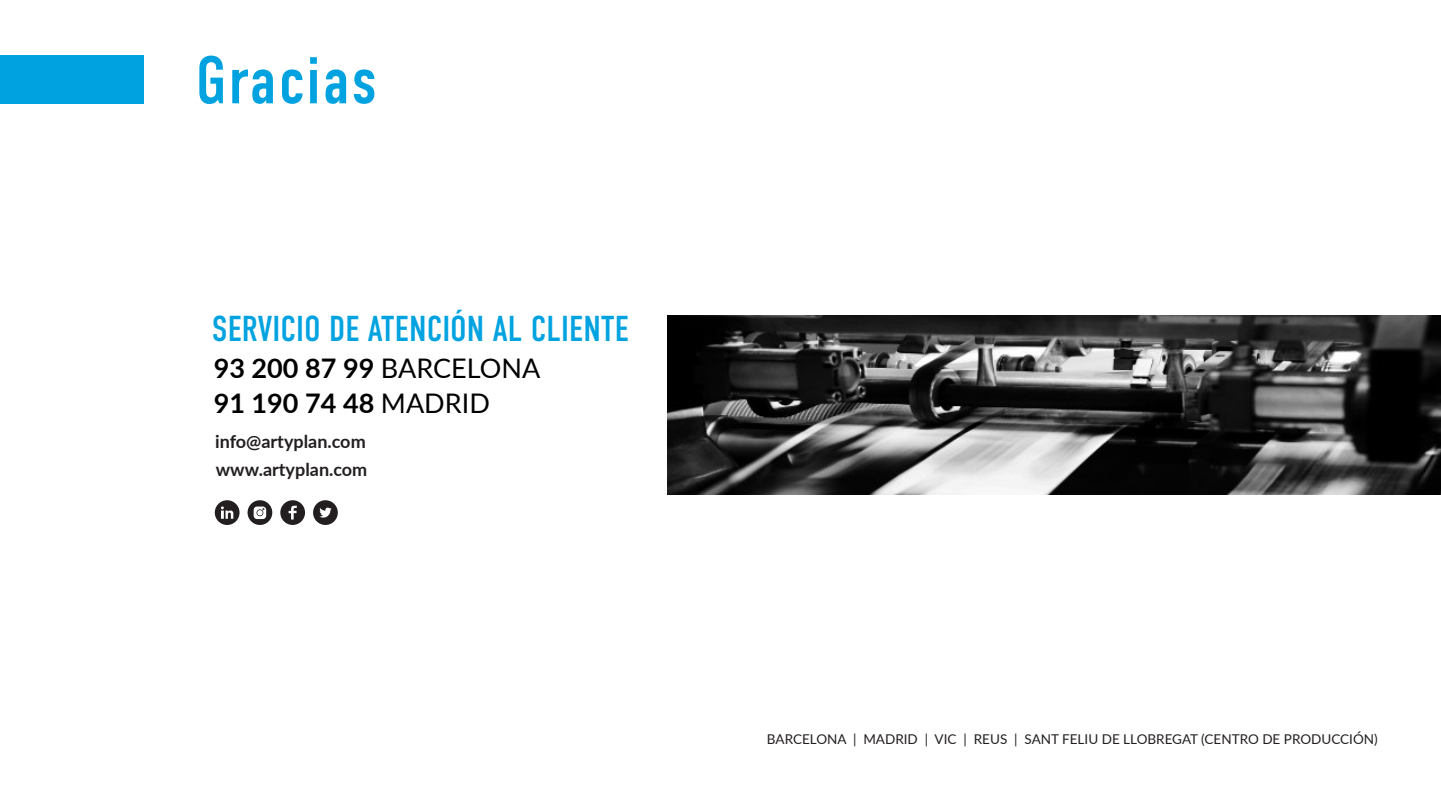
<style>
.page{position:relative;width:1441px;height:810px;background:#fff}
.page>*{position:absolute;margin:0;border:0;box-sizing:border-box;transform-origin:0 0}
.t1{font:67.2px "DIN Condensed";letter-spacing:.03em;color:#00a3e0}
.t2{font:36px "DIN Condensed";color:#00a3e0}
.t3{font:700 27px/34.5px "Lato";color:#000}
.t4{font:700 18px/28.2px "Lato";color:#231f20}
.t5{font:13.5px "Lato";color:#231f20}
.s1{font-weight:400}
</style>
<div class="page">
<div style="left:0;top:55px;width:144px;height:49px;background:#00a3e0"></div>
<svg style="left:280px;top:500px;width:25px;height:25px"></svg>
<svg style="left:215px;top:500px;width:24px;height:25px"></svg>
<svg style="left:313px;top:500px;width:25px;height:25px"></svg>
<svg style="left:247px;top:500px;width:25px;height:25px"></svg>
<img style="left:667px;top:315px;width:773px;height:180px">
<h1 class="t1" style="left:196px;top:52px;width:183px">Gracias</h1>
<h2 class="t2" style="left:212px;top:313px;width:419px">SERVICIO DE ATENCIÓN AL CLIENTE</h2>
<h3 class="t3" style="left:214px;top:353px;width:328px">93 200 87 99 <span class="s1">BARCELONA<br></span>91 190 74 48 <span class="s1">MADRID</span></h3>
<h3 class="t4" style="left:215px;top:428px;width:154px">info@artyplan.com www.artyplan.com</h3>
<p class="t5" style="left:767px;top:733px;width:612px">BARCELONA | MADRID | VIC | REUS | SANT FELIU DE LLOBREGAT (CENTRO DE PRODUCCIÓN)</p>
</div>
